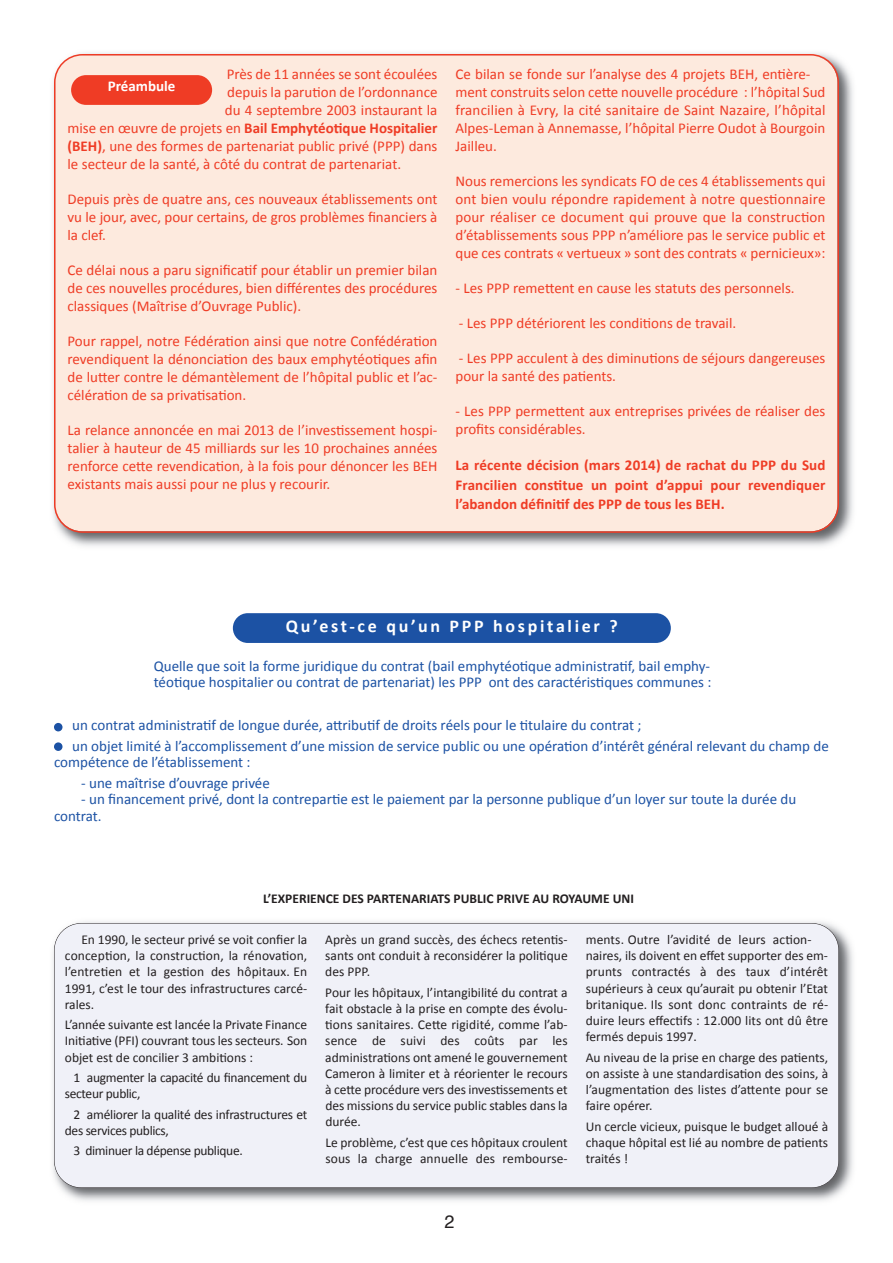
<style>
.page{position:relative;width:893px;height:1263px;background:#fff}
.page>*{position:absolute;margin:0;border:0;box-sizing:border-box;transform-origin:0 0}
.t1{font:700 18px "Calibri";letter-spacing:.15em;color:#fff}
.t2{font:18px "Helvetica";color:#231f20}
.t3{font:15px/18px "Calibri";color:#ef3c25;text-align:justify}
.t4{font:15px/16.5px "Calibri";color:#1c52a4}
.t5{font:700 15px/19.5px "Calibri";color:#ef3c25;text-align:justify}
.t6{font:700 15px "Calibri";color:#fff}
.t7{font:13.5px/16.2px "Calibri";color:#231f20;text-align:justify}
.t8{font:13.5px/16.2px "Calibri";letter-spacing:-.025em;color:#231f20}
.t9{font:700 13.5px "Calibri";color:#231f20}
.s1{font-weight:400}
.s2{font-weight:700}
</style>
<div class="page">
<img style="left:53px;top:921px;width:800px;height:280px">
<div style="left:54px;top:923px;width:785px;height:265px;background:#f0f1f8;border-radius:27px"></div>
<div style="left:233px;top:613px;width:438px;height:30px;background:#1c52a4;border-radius:15px"></div>
<img style="left:53px;top:53px;width:800px;height:493px">
<div style="left:54px;top:54px;width:785px;height:479px;background:#fdeade"></div>
<div style="left:71px;top:75px;width:141px;height:30px;background:#ef3c25;border-radius:15px"></div>
<div style="left:54px;top:723px;width:9px;height:8px;background:#1c52a4;border-radius:50%"></div>
<div style="left:54px;top:742px;width:9px;height:9px;background:#1c52a4;border-radius:50%"></div>
<p class="t3" style="left:227px;top:65px;width:212px">Près de 11 années se sont écoulées</p>
<p class="t3" style="left:227px;top:83px;width:212px">depuis la parution de l’ordonnance</p>
<p class="t3" style="left:225px;top:101px;width:214px">du 4 septembre 2003 instaurant la</p>
<p class="t5" style="left:67px;top:118px;width:371px"><span class="s1">mise en œuvre de projets en</span> Bail Emphytéotique Hospitalier</p>
<p class="t3" style="left:67px;top:137px;width:371px"><span class="s2">(BEH)</span>, une des formes de partenariat public privé (PPP) dans</p>
<p class="t3" style="left:67px;top:155px;width:335px">le secteur de la santé, à côté du contrat de partenariat.</p>
<p class="t3" style="left:67px;top:190px;width:371px">Depuis près de quatre ans, ces nouveaux établissements ont vu le jour, avec, pour certains, de gros problèmes financiers à la clef.</p>
<p class="t3" style="left:67px;top:261px;width:371px">Ce délai nous a paru significatif pour établir un premier bilan de ces nouvelles procédures, bien différentes des procédures classiques (Maîtrise d’Ouvrage Public).</p>
<p class="t3" style="left:67px;top:332px;width:371px">Pour rappel, notre Fédération ainsi que notre Confédération revendiquent la dénonciation des baux emphytéotiques afin de lutter contre le démantèlement de l’hôpital public et l’ac&shy;célération de sa privatisation.</p>
<p class="t3" style="left:67px;top:421px;width:371px">La relance annoncée en mai 2013 de l’investissement hospi&shy;talier à hauteur de 45 milliards sur les 10 prochaines années renforce cette revendication, à la fois pour dénoncer les BEH existants mais aussi pour ne plus y recourir.</p>
<p class="t6" style="left:108px;top:77px;width:69px">Préambule</p>
<p class="t3" style="left:455px;top:65px;width:371px;text-align:left">Ce bilan se fonde sur l’analyse des 4 projets BEH, entière&shy;ment construits selon cette nouvelle procédure : l’hôpital Sud francilien à Evry, la cité sanitaire de Saint Nazaire, l’hôpital Alpes-Leman à Annemasse, l’hôpital Pierre Oudot à Bourgoin Jailleu.</p>
<p class="t3" style="left:455px;top:172px;width:371px">Nous remercions les syndicats FO de ces 4 établissements qui ont bien voulu répondre rapidement à notre questionnaire pour réaliser ce document qui prouve que la construction d’établissements sous PPP n’améliore pas le service public et que ces contrats « vertueux » sont des contrats « pernicieux»:</p>
<p class="t3" style="left:455px;top:279px;width:341px">- Les PPP remettent en cause les statuts des personnels.</p>
<p class="t3" style="left:459px;top:314px;width:279px">- Les PPP détériorent les conditions de travail.</p>
<p class="t3" style="left:455px;top:349px;width:371px">- Les PPP acculent à des diminutions de séjours dangereuses pour la santé des patients.</p>
<p class="t3" style="left:455px;top:402px;width:371px">- Les PPP permettent aux entreprises privées de réaliser des profits considérables.</p>
<p class="t5" style="left:455px;top:455px;width:371px">La récente décision (mars 2014) de rachat du PPP du Sud Francilien constitue un point d’appui pour revendiquer l’abandon définitif des PPP de tous les BEH.</p>
<p class="t1" style="left:286px;top:615px;width:333px">Qu’est-ce qu’un PPP hospitalier ?</p>
<p class="t4" style="left:154px;top:657px;width:559px">Quelle que soit la forme juridique du contrat (bail emphytéotique administratif, bail emphy&shy;téotique hospitalier ou contrat de partenariat) les PPP ont des caractéristiques communes :</p>
<p class="t4" style="left:54px;top:716px;width:589px">- un contrat administratif de longue durée, attributif de droits réels pour le titulaire du contrat ;</p>
<p class="t4" style="left:54px;top:737px;width:776px">- un objet limité à l’accomplissement d’une mission de service public ou une opération d’intérêt général relevant du champ de compétence de l’établissement :</p>
<p class="t4" style="left:81px;top:775px;width:190px">- une maîtrise d’ouvrage privée</p>
<p class="t4" style="left:54px;top:791px;width:744px;text-indent:27px">- un financement privé, dont la contrepartie est le paiement par la personne publique d’un loyer sur toute la durée du contrat.</p>
<p class="t9" style="left:263px;top:890px;width:372px">L’EXPERIENCE DES PARTENARIATS PUBLIC PRIVE AU ROYAUME UNI</p>
<p class="t7" style="left:65px;top:931px;width:244px;text-indent:17px">En 1990, le secteur privé se voit confier la conception, la construction, la rénovation, l’entretien et la gestion des hôpitaux. En 1991, c’est le tour des infrastructures carcé&shy;rales.</p>
<p class="t7" style="left:65px;top:1016px;width:244px">L’année suivante est lancée la Private Finance Initiative (PFI) couvrant tous les secteurs. Son objet est de concilier 3 ambitions :</p>
<p class="t8" style="left:65px;top:1069px;width:244px;text-indent:9px">1 augmenter la capacité du financement du secteur public,</p>
<p class="t7" style="left:65px;top:1106px;width:244px;text-indent:9px">2 améliorer la qualité des infrastructures et des services publics,</p>
<p class="t8" style="left:73px;top:1143px;width:171px">3 diminuer la dépense publique.</p>
<p class="t7" style="left:325px;top:931px;width:244px">Après un grand succès, des échecs retentis&shy;sants ont conduit à reconsidérer la politique des PPP.</p>
<p class="t7" style="left:325px;top:984px;width:244px">Pour les hôpitaux, l’intangibilité du contrat a fait obstacle à la prise en compte des évolu&shy;tions sanitaires. Cette rigidité, comme l’ab&shy;sence de suivi des coûts par les administrations ont amené le gouvernement Cameron à limiter et à réorienter le recours à cette procédure vers des investissements et des missions du service public stables dans la durée.</p>
<p class="t7" style="left:325px;top:1134px;width:244px">Le problème, c’est que ces hôpitaux croulent sous la charge annuelle des rembourse-</p>
<p class="t7" style="left:586px;top:931px;width:244px;text-align:left">ments. Outre l’avidité de leurs action&shy;naires, ils doivent en effet supporter des em&shy;prunts contractés à des taux d’intérêt supérieurs à ceux qu’aurait pu obtenir l’Etat britanique. Ils sont donc contraints de ré&shy;duire leurs effectifs : 12.000 lits ont dû être fermés depuis 1997.</p>
<p class="t7" style="left:586px;top:1049px;width:244px">Au niveau de la prise en charge des patients, on assiste à une standardisation des soins, à l’augmentation des listes d’attente pour se faire opérer.</p>
<p class="t7" style="left:586px;top:1118px;width:244px">Un cercle vicieux, puisque le budget alloué à chaque hôpital est lié au nombre de patients traités !</p>
<p class="t2" style="left:444px;top:1214px;width:12px">2</p>
</div>
